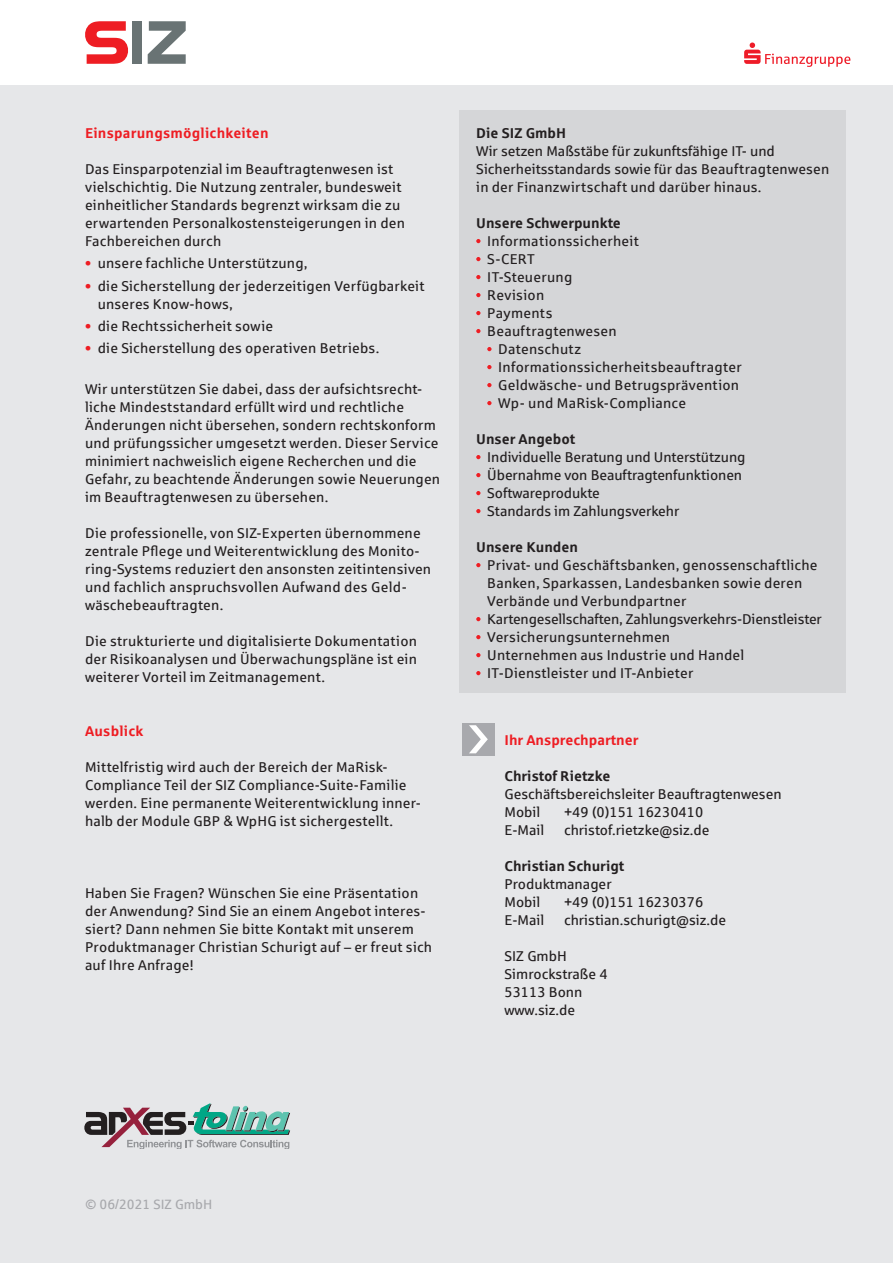
<style>
.page{position:relative;width:893px;height:1263px;background:#fff}
.page>*{position:absolute;margin:0;border:0;box-sizing:border-box;transform-origin:0 0}
.t1{font:14.25px/18px "Sparkasse Rg";letter-spacing:.01em;color:#231f20}
.t2{font:700 14.25px "Sparkasse Rg";color:#231f20}
.t3{font:700 14.25px "Sparkasse Rg";letter-spacing:.01em;color:#ee1d23}
.t4{font:13.5px "Sparkasse Rg";color:#a8a9ad}
.s1{color:#ee1d23}
</style>
<div class="page">
<div style="left:0;top:85px;width:893px;height:1178px;background:#e6e7e9"></div>
<svg style="left:85px;top:21px;width:43px;height:43px"></svg>
<svg style="left:148px;top:21px;width:38px;height:43px"></svg>
<div style="left:133px;top:21px;width:9px;height:43px;background:#697374"></div>
<svg style="left:744px;top:43px;width:106px;height:24px"></svg>
<div style="left:462px;top:723px;width:33px;height:33px;background:#a8a9ad"></div>
<svg style="left:469px;top:725px;width:19px;height:28px"></svg>
<svg style="left:84px;top:1103px;width:206px;height:45px"></svg>
<div style="left:459px;top:111px;width:387px;height:582px;background:#d5d6d8"></div>
<svg style="left:476px;top:239px;width:4px;height:4px"></svg>
<svg style="left:476px;top:257px;width:4px;height:4px"></svg>
<svg style="left:476px;top:275px;width:4px;height:4px"></svg>
<svg style="left:476px;top:293px;width:4px;height:4px"></svg>
<svg style="left:476px;top:311px;width:4px;height:4px"></svg>
<svg style="left:476px;top:329px;width:4px;height:4px"></svg>
<svg style="left:487px;top:347px;width:4px;height:4px"></svg>
<svg style="left:487px;top:365px;width:4px;height:4px"></svg>
<svg style="left:487px;top:383px;width:4px;height:4px"></svg>
<svg style="left:487px;top:401px;width:4px;height:4px"></svg>
<svg style="left:476px;top:455px;width:4px;height:4px"></svg>
<svg style="left:476px;top:473px;width:4px;height:4px"></svg>
<svg style="left:476px;top:491px;width:4px;height:4px"></svg>
<svg style="left:476px;top:509px;width:4px;height:4px"></svg>
<svg style="left:476px;top:563px;width:4px;height:4px"></svg>
<svg style="left:476px;top:617px;width:4px;height:4px"></svg>
<svg style="left:476px;top:635px;width:4px;height:4px"></svg>
<svg style="left:476px;top:653px;width:4px;height:4px"></svg>
<svg style="left:476px;top:671px;width:4px;height:4px"></svg>
<p class="t3" style="left:85px;top:124px;width:185px">Einsparungsmöglichkeiten</p>
<p class="t1" style="left:85px;top:160px;width:321px">Das Einsparpotenzial im Beauftragtenwesen ist vielschichtig. Die Nutzung zentraler, bundesweit einheitlicher Standards begrenzt wirksam die zu erwartenden Personalkostensteigerungen in den Fachbereichen durch</p>
<p class="t1" style="left:85px;top:254px;width:224px"><span class="s1">•</span> unsere fachliche Unterstützung,</p>
<p class="t1" style="left:98px;top:276px;width:328px;text-indent:-13px"><span class="s1">•</span> die Sicherstellung der jederzeitigen Verfügbarkeit unseres Know-hows,</p>
<p class="t1" style="left:85px;top:317px;width:190px"><span class="s1">•</span> die Rechtssicherheit sowie</p>
<p class="t1" style="left:85px;top:339px;width:296px"><span class="s1">•</span> die Sicherstellung des operativen Betriebs.</p>
<p class="t1" style="left:85px;top:379px;width:357px">Wir unterstützen Sie dabei, dass der aufsichtsrecht&shy;liche Mindeststandard erfüllt wird und rechtliche Änderungen nicht übersehen, sondern rechtskonform und prüfungssicher umgesetzt werden. Dieser Service minimiert nachweislich eigene Recherchen und die Gefahr, zu beachtende Änderungen sowie Neuerungen im Beauftragtenwesen zu übersehen.</p>
<p class="t1" style="left:85px;top:523px;width:348px">Die professionelle, von SIZ-Experten übernommene zentrale Pflege und Weiterentwicklung des Monito&shy;ring-Systems reduziert den ansonsten zeitintensiven und fachlich anspruchsvollen Aufwand des Geld&shy;wäschebeauftragten.</p>
<p class="t1" style="left:85px;top:631px;width:333px;text-align:justify">Die strukturierte und digitalisierte Dokumentation der Risikoanalysen und Überwachungspläne ist ein weiterer Vorteil im Zeitmanagement.</p>
<p class="t3" style="left:85px;top:721px;width:60px">Ausblick</p>
<p class="t1" style="left:85px;top:757px;width:337px">Mittelfristig wird auch der Bereich der MaRisk-Compliance Teil der SIZ Compliance-Suite-Familie werden. Eine permanente Weiterentwicklung inner&shy;halb der Module GBP &amp; WpHG ist sichergestellt.</p>
<p class="t1" style="left:85px;top:883px;width:349px">Haben Sie Fragen? Wünschen Sie eine Präsentation der Anwendung? Sind Sie an einem Angebot interes&shy;siert? Dann nehmen Sie bitte Kontakt mit unserem Produktmanager Christian Schurigt auf – er freut sich auf Ihre Anfrage!</p>
<p class="t2" style="left:476px;top:124px;width:91px">Die SIZ GmbH</p>
<p class="t1" style="left:476px;top:142px;width:355px">Wir setzen Maßstäbe für zukunftsfähige IT- und<br>Sicherheitsstandards sowie für das Beauftragtenwesen in der Finanzwirtschaft und darüber hinaus.</p>
<p class="t2" style="left:476px;top:214px;width:146px">Unsere Schwerpunkte</p>
<p class="t1" style="left:487px;top:232px;width:153px">Informationssicherheit</p>
<p class="t1" style="left:487px;top:250px;width:49px">S-CERT</p>
<p class="t1" style="left:487px;top:268px;width:87px">IT-Steuerung</p>
<p class="t1" style="left:487px;top:286px;width:58px">Revision</p>
<p class="t1" style="left:487px;top:304px;width:67px">Payments</p>
<p class="t1" style="left:487px;top:322px;width:131px">Beauftragtenwesen</p>
<p class="t1" style="left:498px;top:340px;width:84px">Datenschutz</p>
<p class="t1" style="left:498px;top:358px;width:245px">Informationssicherheitsbeauftragter</p>
<p class="t1" style="left:498px;top:376px;width:242px">Geldwäsche- und Betrugsprävention</p>
<p class="t1" style="left:498px;top:394px;width:189px">Wp- und MaRisk-Compliance</p>
<p class="t2" style="left:476px;top:430px;width:101px">Unser Angebot</p>
<p class="t1" style="left:487px;top:448px;width:260px">Individuelle Beratung und Unterstützung Übernahme von Beauftragtenfunktionen Softwareprodukte<br>Standards im Zahlungsverkehr</p>
<p class="t2" style="left:476px;top:538px;width:103px">Unsere Kunden</p>
<p class="t1" style="left:487px;top:556px;width:336px">Privat- und Geschäftsbanken, genossenschaftliche Banken, Sparkassen, Landesbanken sowie deren Verbände und Verbundpartner Kartengesellschaften, Zahlungsverkehrs-Dienstleister Versicherungsunternehmen<br>Unternehmen aus Industrie und Handel IT-Dienstleister und IT-Anbieter</p>
<p class="t3" style="left:504px;top:731px;width:135px">Ihr Ansprechpartner</p>
<p class="t2" style="left:504px;top:767px;width:107px">Christof Rietzke</p>
<p class="t1" style="left:504px;top:785px;width:279px">Geschäftsbereichsleiter Beauftragtenwesen<br>Mobil</p>
<p class="t1" style="left:564px;top:803px;width:141px">+49 (0)151 16230410</p>
<p class="t1" style="left:504px;top:821px;width:41px">E-Mail</p>
<p class="t1" style="left:564px;top:821px;width:147px">christof.rietzke@siz.de</p>
<p class="t2" style="left:504px;top:857px;width:121px">Christian Schurigt</p>
<p class="t1" style="left:504px;top:875px;width:109px">Produktmanager<br>Mobil</p>
<p class="t1" style="left:564px;top:893px;width:141px">+49 (0)151 16230376</p>
<p class="t1" style="left:504px;top:911px;width:41px">E-Mail</p>
<p class="t1" style="left:564px;top:911px;width:164px">christian.schurigt@siz.de</p>
<p class="t1" style="left:504px;top:947px;width:105px">SIZ GmbH<br>Simrockstraße 4<br>53113 Bonn www.siz.de</p>
<p class="t4" style="left:85px;top:1196px;width:129px">© 06/2021 SIZ GmbH</p>
</div>
